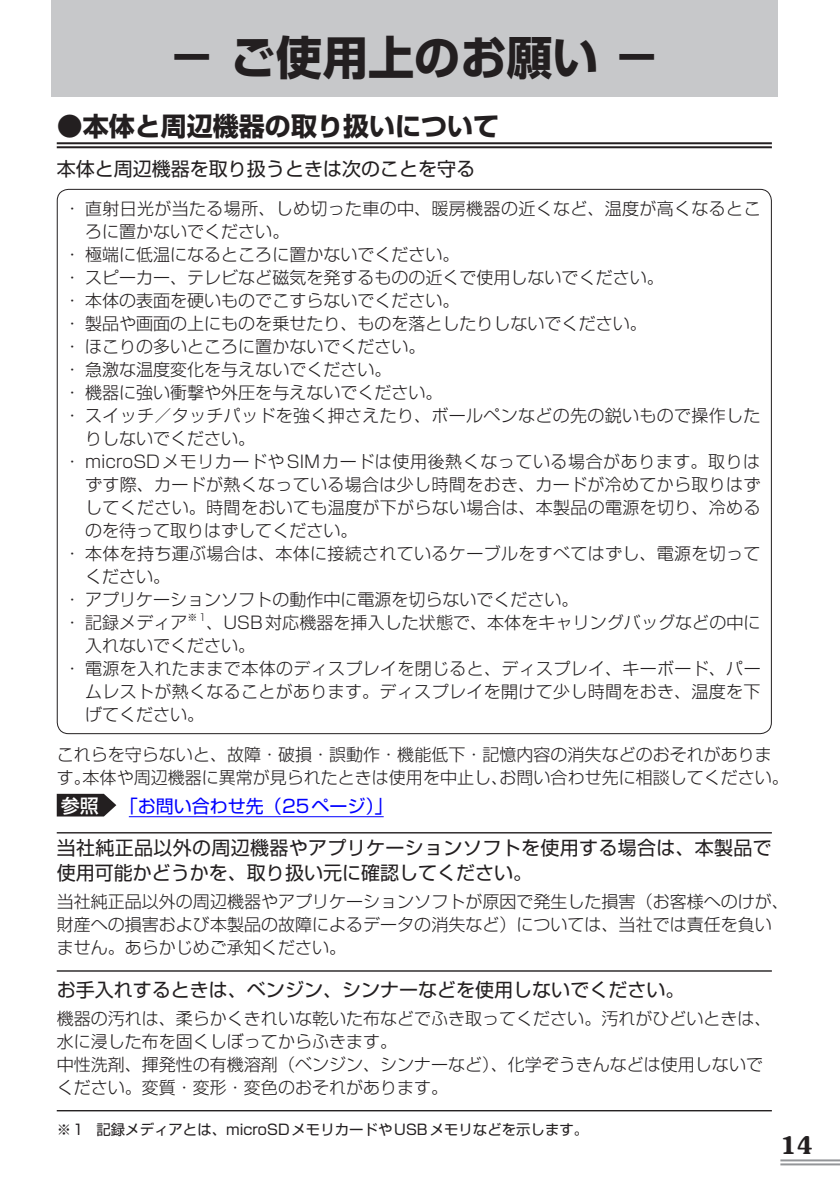
<style>
.page{position:relative;width:840px;height:1191px;background:#fff}
.page>*{position:absolute;margin:0;border:0;box-sizing:border-box;transform-origin:0 0}
.t1{font:700 46px "Shin Go Pro";color:#231f20}
.t2{font:700 26px "Shin Go Pro";color:#231f20}
.t3{font:600 24px "Souvenir Std";color:#231f20}
.t4{font:19px/25px "Shin Go Pro";color:#231f20}
.t5{font:18px "Shin Go Pro";color:#00f}
.t6{font:300 17px/23px "Shin Go Pro";color:#231f20}
.t7{font:300 17px "Shin Go Pro";letter-spacing:.02em;color:#231f20}
.t8{font:300 17px "Shin Go Pro";letter-spacing:.03em;color:#231f20}
.t9{font:14.4px "Shin Go Pro";color:#231f20}
.t10{font:300 10px "Shin Go Pro";color:#231f20}
.s1{font-weight:500;font-size:19px;color:#fff}
</style>
<div class="page">
<div style="left:51px;top:0;width:726px;height:96px;background:#c7c8ca"></div>
<svg style="left:780px;top:1161px;width:59px;height:1px"></svg>
<hr style="left:780px;top:1159px;width:59px;height:2px;background:#939598">
<hr style="left:780px;top:1163px;width:59px;height:2px;background:#939598">
<hr style="left:57px;top:142px;width:714px;height:2px;background:#231f20">
<hr style="left:57px;top:146px;width:714px;height:2px;background:#231f20">
<hr style="left:57px;top:832px;width:714px;height:1px;background:#231f20">
<hr style="left:129px;top:816px;width:254px;height:1px;background:#00f">
<hr style="left:57px;top:970px;width:714px;height:1px;background:#231f20">
<hr style="left:57px;top:1110px;width:714px;height:1px;background:#231f20">
<svg style="left:57px;top:794px;width:59px;height:22px"></svg>
<h1 class="t1" style="left:169px;top:21px;width:492px">− ご使用上のお願い −</h1>
<h2 class="t2" style="left:57px;top:106px;width:443px">●本体と周辺機器の取り扱いについて</h2>
<p class="t4" style="left:57px;top:154px;width:419px">本体と周辺機器を取り扱うときは次のことを守る</p>
<p class="t7" style="left:64px;top:195px;width:698px">・直射日光が当たる場所、しめ切った車の中、暖房機器の近くなど、温度が高くなるとこ</p>
<p class="t6" style="left:85px;top:218px;width:206px">ろに置かないでください。</p>
<p class="t6" style="left:64px;top:241px;width:397px">・極端に低温になるところに置かないでください。</p>
<p class="t6" style="left:64px;top:264px;width:601px">・スピーカー、テレビなど磁気を発するものの近くで使用しないでください。</p>
<p class="t6" style="left:64px;top:287px;width:397px">・本体の表面を硬いものでこすらないでください。</p>
<p class="t6" style="left:64px;top:310px;width:584px">・製品や画面の上にものを乗せたり、ものを落としたりしないでください。</p>
<p class="t6" style="left:64px;top:333px;width:363px">・ほこりの多いところに置かないでください。</p>
<p class="t6" style="left:64px;top:356px;width:329px">・急激な温度変化を与えないでください。</p>
<p class="t6" style="left:64px;top:379px;width:380px">・機器に強い衝撃や外圧を与えないでください。</p>
<p class="t7" style="left:64px;top:402px;width:697px">・スイッチ／タッチパッドを強く押さえたり、ボールペンなどの先の鋭いもので操作した</p>
<p class="t6" style="left:85px;top:425px;width:171px">りしないでください。</p>
<p class="t8" style="left:64px;top:448px;width:697px">・ microSDメモリカードやSIMカードは使用後熱くなっている場合があります。取りは</p>
<p class="t7" style="left:85px;top:471px;width:676px">ずす際、カードが熱くなっている場合は少し時間をおき、カードが冷めてから取りはず</p>
<p class="t7" style="left:85px;top:494px;width:676px">してください。時間をおいても温度が下がらない場合は、本製品の電源を切り、冷める</p>
<p class="t6" style="left:85px;top:517px;width:274px">のを待って取りはずしてください。</p>
<p class="t7" style="left:64px;top:540px;width:697px">・本体を持ち運ぶ場合は、本体に接続されているケーブルをすべてはずし、電源を切って</p>
<p class="t6" style="left:85px;top:563px;width:86px">ください。</p>
<p class="t6" style="left:64px;top:586px;width:516px">・アプリケーションソフトの動作中に電源を切らないでください。</p>
<p class="t6" style="left:64px;top:609px;width:125px">・記録メディア</p>
<p class="t10" style="left:187px;top:609px;width:20px">※1</p>
<p class="t6" style="left:206px;top:609px;width:555px">、USB対応機器を挿入した状態で、本体をキャリングバッグなどの中に</p>
<p class="t6" style="left:85px;top:632px;width:172px">入れないでください。</p>
<p class="t7" style="left:64px;top:655px;width:698px">・電源を入れたままで本体のディスプレイを閉じると、ディスプレイ、キーボード、パー</p>
<p class="t7" style="left:85px;top:678px;width:676px">ムレストが熱くなることがあります。ディスプレイを開けて少し時間をおき、温度を下</p>
<p class="t6" style="left:85px;top:701px;width:121px">げてください。</p>
<p class="t6" style="left:57px;top:741px;width:733px">これらを守らないと、故障・破損・誤動作・機能低下・記憶内容の消失などのおそれがあります。本体や周辺機器に異常が見られたときは使用を中止し、お問い合わせ先に相談してください。</p>
<p class="t5" style="left:61px;top:791px;width:333px"><span class="s1">参照</span> 「お問い合わせ先（25ページ）」</p>
<p class="t4" style="left:57px;top:833px;width:716px">当社純正品以外の周辺機器やアプリケーションソフトを使用する場合は、本製品で使用可能かどうかを、取り扱い元に確認してください。</p>
<p class="t6" style="left:57px;top:888px;width:733px">当社純正品以外の周辺機器やアプリケーションソフトが原因で発生した損害（お客様へのけが、財産への損害および本製品の故障によるデータの消失など）については、当社では責任を負いません。あらかじめご承知ください。</p>
<p class="t4" style="left:57px;top:974px;width:629px">お手入れするときは、ベンジン、シンナーなどを使用しないでください。</p>
<p class="t6" style="left:57px;top:1004px;width:715px">機器の汚れは、柔らかくきれいな乾いた布などでふき取ってください。汚れがひどいときは、水に浸した布を固くしぼってからふきます。<br>中性洗剤、揮発性の有機溶剤（ベンジン、シンナーなど）、化学ぞうきんなどは使用しないでください。変質・変形・変色のおそれがあります。</p>
<p class="t9" style="left:57px;top:1117px;width:532px">※1 記録メディアとは、microSDメモリカードやUSBメモリなどを示します。</p>
<h3 class="t3" style="left:780px;top:1130px;width:34px">14</h3>
</div>
